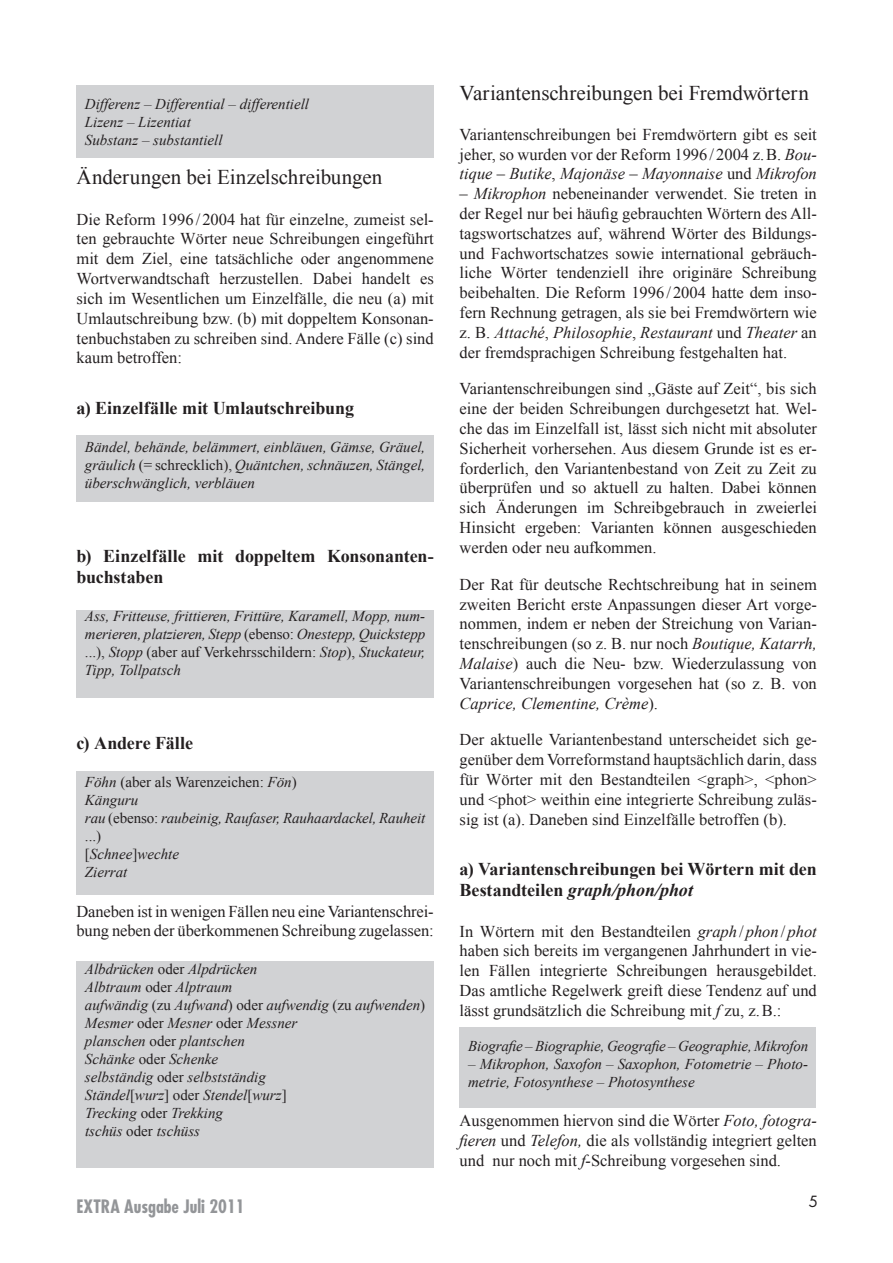
<style>
.page{position:relative;width:893px;height:1263px;background:#fff}
.page>*{position:absolute;margin:0;border:0;box-sizing:border-box;transform-origin:0 0}
.t1{font:21px "Times New Roman";color:#231f20}
.t2{font:700 18px/21px "Times New Roman";letter-spacing:-.005em;color:#231f20}
.t3{font:700 condensed 18px "Futura LT";color:#939598}
.t4{font:16.5px/19.8px "Times New Roman";color:#231f20;text-align:justify}
.t5{font:italic 15px/18px "Times New Roman";color:#231f20}
.t6{font:15px "Futura LT";color:#231f20}
.s1{font-style:normal}
.s2{font-style:italic}
</style>
<div class="page">
<div style="left:76px;top:85px;width:358px;height:72px;background:#d1d2d4"></div>
<div style="left:460px;top:1027px;width:356px;height:80px;background:#d1d2d4"></div>
<div style="left:76px;top:961px;width:358px;height:207px;background:#d1d2d4"></div>
<div style="left:76px;top:771px;width:358px;height:123px;background:#d1d2d4"></div>
<div style="left:76px;top:610px;width:358px;height:88px;background:#d1d2d4"></div>
<div style="left:76px;top:436px;width:358px;height:66px;background:#d1d2d4"></div>
<p class="t5" style="left:85px;top:94px;width:226px">Differenz – Differential – differentiell<br>Lizenz – Lizentiat<br>Substanz – substantiell</p>
<p class="t1" style="left:76px;top:163px;width:307px">Änderungen bei Einzelschreibungen</p>
<p class="t4" style="left:76px;top:209px;width:359px">Die Reform 1996/ 2004 hat für einzelne, zumeist sel&shy;ten gebrauchte Wörter neue Schreibungen eingeführt mit dem Ziel, eine tatsächliche oder angenommene Wortverwandtschaft herzustellen. Dabei handelt es sich im Wesentlichen um Einzelfälle, die neu (a) mit Umlautschreibung bzw. (b) mit doppeltem Konsonan&shy;tenbuchstaben zu schreiben sind. Andere Fälle (c) sind kaum betroffen:</p>
<p class="t2" style="left:76px;top:397px;width:279px">a) Einzelfälle mit Umlautschreibung</p>
<p class="t5" style="left:85px;top:438px;width:342px;text-align:justify">Bändel, behände, belämmert, einbläuen, Gämse, Gräuel, gräulich <span class="s1">(= schrecklich),</span> Quäntchen, schnäuzen, Stängel, überschwänglich, verbläuen</p>
<p class="t2" style="left:76px;top:545px;width:359px">b) Einzelfälle mit doppeltem Konsonanten&shy;buchstaben</p>
<p class="t5" style="left:85px;top:607px;width:342px;text-align:justify">Ass, Fritteuse, frittieren, Frittüre, Karamell, Mopp, num&shy;merieren, platzieren, Stepp <span class="s1">(ebenso:</span> Onestepp, Quickstepp <span class="s1">...),</span> Stopp <span class="s1">(aber auf Verkehrsschildern:</span> Stop<span class="s1">),</span> Stuckateur, Tipp, Tollpatsch</p>
<p class="t2" style="left:76px;top:732px;width:118px">c) Andere Fälle</p>
<p class="t5" style="left:85px;top:773px;width:342px">Föhn <span class="s1">(aber als Warenzeichen:</span> Fön<span class="s1">)<br></span>Känguru<br>rau <span class="s1">(ebenso:</span> raubeinig, Raufaser, Rauhaardackel, Rauheit <span class="s1">...)<br>[</span>Schnee<span class="s1">]</span>wechte<br>Zierrat</p>
<p class="t4" style="left:76px;top:901px;width:359px">Daneben ist in wenigen Fällen neu eine Variantenschrei&shy;bung neben der überkommenen Schreibung zugelassen:</p>
<p class="t5" style="left:85px;top:960px;width:342px">Albdrücken <span class="s1">oder</span> Alpdrücken<br>Albtraum <span class="s1">oder</span> Alptraum<br>aufwändig <span class="s1">(zu</span> Aufwand<span class="s1">) oder</span> aufwendig <span class="s1">(zu</span> aufwenden<span class="s1">)<br></span>Mesmer <span class="s1">oder</span> Mesner <span class="s1">oder</span> Messner<br>planschen <span class="s1">oder</span> plantschen<br>Schänke <span class="s1">oder</span> Schenke<br>selbständig <span class="s1">oder</span> selbstständig<br>Ständel<span class="s1">[</span>wurz<span class="s1">] oder</span> Stendel<span class="s1">[</span>wurz<span class="s1">]<br></span>Trecking <span class="s1">oder</span> Trekking<br>tschüs <span class="s1">oder</span> tschüss</p>
<p class="t3" style="left:76px;top:1195px;width:170px">EXTRA Ausgabe Juli 2011</p>
<p class="t1" style="left:460px;top:78px;width:351px">Variantenschreibungen bei Fremdwörtern</p>
<p class="t4" style="left:460px;top:124px;width:359px">Variantenschreibungen bei Fremdwörtern gibt es seit jeher, so wurden vor der Reform 1996 /2004 z.B. <span class="s2">Bou&shy;tique</span> – <span class="s2">Butike</span>, <span class="s2">Majonäse</span> – <span class="s2">Mayonnaise</span> und <span class="s2">Mikrofon</span></p>
<p class="t4" style="left:460px;top:184px;width:359px">– <span class="s2">Mikrophon</span> nebeneinander verwendet. Sie treten in der Regel nur bei häufig gebrauchten Wörtern des All&shy;tagswortschatzes auf, während Wörter des Bildungs&shy;und Fachwortschatzes sowie international gebräuch&shy;liche Wörter tendenziell ihre originäre Schreibung beibehalten. Die Reform 1996/ 2004 hatte dem inso&shy;fern Rechnung getragen, als sie bei Fremdwörtern wie z. B. <span class="s2">Attaché</span>, <span class="s2">Philosophie</span>, <span class="s2">Restaurant</span> und <span class="s2">Theater</span> an der fremdsprachigen Schreibung festgehalten hat.</p>
<p class="t4" style="left:460px;top:379px;width:359px">Variantenschreibungen sind „Gäste auf Zeit“, bis sich eine der beiden Schreibungen durchgesetzt hat. Wel&shy;che das im Einzelfall ist, lässt sich nicht mit absoluter Sicherheit vorhersehen. Aus diesem Grunde ist es er&shy;forderlich, den Variantenbestand von Zeit zu Zeit zu überprüfen und so aktuell zu halten. Dabei können sich Änderungen im Schreibgebrauch in zweierlei Hinsicht ergeben: Varianten können ausgeschieden werden oder neu aufkommen.</p>
<p class="t4" style="left:460px;top:574px;width:359px">Der Rat für deutsche Rechtschreibung hat in seinem zweiten Bericht erste Anpassungen dieser Art vorge&shy;nommen, indem er neben der Streichung von Varian&shy;tenschreibungen (so z. B. nur noch <span class="s2">Boutique, Katarrh, Malaise</span>) auch die Neu- bzw. Wiederzulassung von Variantenschreibungen vorgesehen hat (so z. B. von <span class="s2">Caprice, Clementine, Crème</span>).</p>
<p class="t4" style="left:460px;top:730px;width:359px">Der aktuelle Variantenbestand unterscheidet sich ge&shy;genüber dem Vorreformstand hauptsächlich darin, dass für Wörter mit den Bestandteilen &lt;graph&gt;, &lt;phon&gt; und &lt;phot&gt; weithin eine integrierte Schreibung zuläs&shy;sig ist (a). Daneben sind Einzelfälle betroffen (b).</p>
<p class="t2" style="left:460px;top:858px;width:359px">a) Variantenschreibungen bei Wörtern mit den<br>Bestandteilen <span class="s2">graph/phon/phot</span></p>
<p class="t4" style="left:460px;top:921px;width:359px">In Wörtern mit den Bestandteilen <span class="s2">graph</span>/<span class="s2">phon</span>/<span class="s2">phot </span>haben sich bereits im vergangenen Jahrhundert in vie&shy;len Fällen integrierte Schreibungen herausgebildet.<br>Das amtliche Regelwerk greift diese Tendenz auf und lässt grundsätzlich die Schreibung mit <span class="s2">f</span> zu, z.B.:</p>
<p class="t5" style="left:468px;top:1036px;width:342px">Biografie – Biographie, Geografie – Geographie, Mikrofon</p>
<p class="t5" style="left:468px;top:1054px;width:341px">– Mikrophon, Saxofon – Saxophon, Fotometrie – Photo&shy;metrie, Fotosynthese – Photosynthese</p>
<p class="t4" style="left:460px;top:1111px;width:359px">Ausgenommen hiervon sind die Wörter <span class="s2">Foto, fotogra&shy;fieren</span> und <span class="s2">Telefon,</span> die als vollständig integriert gelten und nur noch mit <span class="s2">f-</span>Schreibung vorgesehen sind.</p>
<p class="t6" style="left:809px;top:1192px;width:11px">5</p>
</div>
